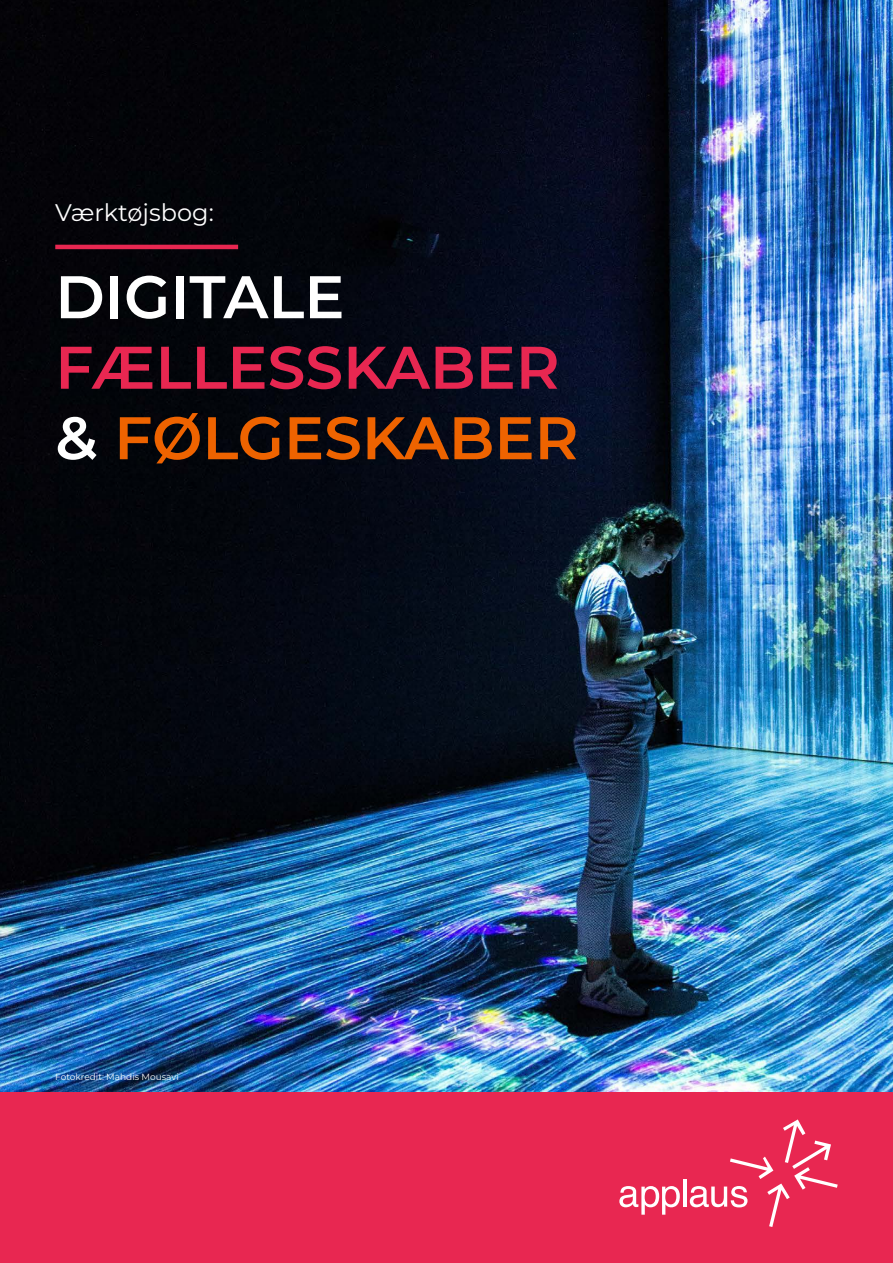
<style>
.page{position:relative;width:893px;height:1263px;background:#fff}
.page>*{position:absolute;margin:0;border:0;box-sizing:border-box;transform-origin:0 0}
.t1{font:600 60px/70.5px "Montserrat";color:#e82751}
.t2{font:600 60px "Montserrat";color:#fff}
.t3{font:24px "Montserrat";color:#fff}
.t4{font:9px "Montserrat";color:#fff}
.s1{color:#fff}
.s2{color:#ee6300}
</style>
<div class="page">
<img style="left:0;top:0;width:893px;height:1093px">
<div style="left:0;top:1093px;width:893px;height:170px;background:#e82751"></div>
<svg style="left:619px;top:1186px;width:61px;height:29px"></svg>
<hr style="left:683px;top:1179px;width:3px;height:28px;background:#fff">
<svg style="left:690px;top:1119px;width:148px;height:108px"></svg>
<hr style="left:55px;top:245px;width:183px;height:4px;background:#e82751">
<p class="t3" style="left:55px;top:196px;width:160px">Værktøjsbog:</p>
<p class="t2" style="left:55px;top:254px;width:291px">DIGITALE</p>
<p class="t1" style="left:55px;top:329px;width:525px">FÆLLESSKABER <span class="s1">&amp;</span> <span class="s2">FØLGESKABER</span></p>
<p class="t4" style="left:55px;top:1070px;width:125px">Fotokredit: Mahdis Mousavi</p>
</div>
